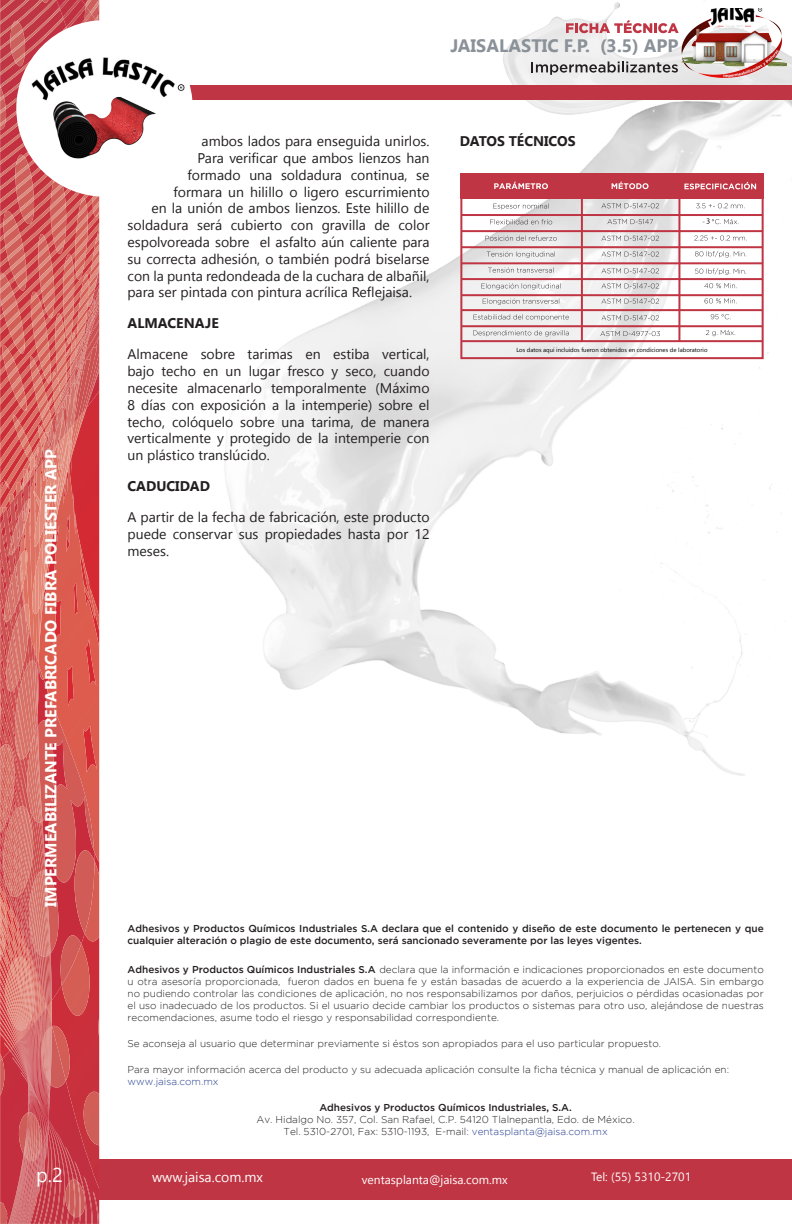
<style>
.page{position:relative;width:792px;height:1224px;background:#fff}
.page>*{position:absolute;margin:0;border:0;box-sizing:border-box;transform-origin:0 0}
.t1{font:20px "Gadugi";color:#fff}
.t2{font:700 18px "Gadugi";color:#8a9198}
.CUERPO{font:700 16px "Gadugi";color:#fff}
.SUBTITULOS{font:14px "Gadugi";color:#231f20}
.SUBTITULOS_-_BUENO{font:14px/16.8px "Gadugi";color:#231f20;text-align:justify}
.SUBTITULOS_-_BUENO-2{font:700 14px "Gadugi";color:#231f20}
.t3{font:14px "Gadugi";color:#fff}
.SUBTITULOS-2{font:700 14px "Gadugi";color:#231f20}
.t4{font:12px "Gadugi";color:#fff}
.SUBTITULOS_-_BUENO-3{font:300 10px/12px "Gotham";color:#231f20;text-align:justify}
.SUBTITULOS_-_BUENO-4{font:500 10px/12px "Gotham";color:#231f20}
.SUBTITULOS_-_BUENO-5{font:300 10px "Gotham";color:#253f8e}
.CUERPO-2{font:6px "Gadugi";color:#000}
.s1{font-weight:500}
.s2{color:#253f8e}
</style>
<div class="page">
<img style="left:224px;top:99px;width:516px;height:677px">
<svg style="left:0;top:0;width:100px;height:1224px;background:#d5615f"></svg>
<img style="left:501px;top:2px;width:291px;height:116px">
<div style="left:99px;top:1159px;width:693px;height:41px;background:#c03543"></div>
<div style="left:99px;top:85px;width:693px;height:14px;background:#c03543"></div>
<div style="left:16px;top:20px;width:177px;height:177px;background:#fff;border-radius:50%"></div>
<svg style="left:532px;top:61px;width:146px;height:14px;background:#b2b1b1"></svg>
<svg style="left:566px;top:20px;width:113px;height:13px"></svg>
<img style="left:679px;top:9px;width:107px;height:71px">
<img style="left:0;top:36px;width:233px;height:139px">
<div style="left:460px;top:174px;width:304px;height:25px;background:#c03543"></div>
<svg style="left:494px;top:181px;width:54px;height:8px"></svg>
<svg style="left:493px;top:203px;width:56px;height:7px"></svg>
<svg style="left:696px;top:203px;width:49px;height:5px"></svg>
<svg style="left:694px;top:235px;width:53px;height:6px"></svg>
<svg style="left:695px;top:251px;width:51px;height:6px"></svg>
<svg style="left:695px;top:268px;width:51px;height:7px"></svg>
<svg style="left:704px;top:283px;width:33px;height:5px"></svg>
<svg style="left:601px;top:283px;width:58px;height:5px"></svg>
<svg style="left:601px;top:299px;width:58px;height:5px"></svg>
<svg style="left:601px;top:315px;width:58px;height:5px"></svg>
<svg style="left:600px;top:331px;width:60px;height:5px"></svg>
<svg style="left:601px;top:236px;width:58px;height:5px"></svg>
<svg style="left:601px;top:203px;width:58px;height:5px"></svg>
<svg style="left:607px;top:219px;width:46px;height:5px"></svg>
<svg style="left:601px;top:252px;width:58px;height:5px"></svg>
<svg style="left:601px;top:268px;width:58px;height:5px"></svg>
<svg style="left:705px;top:298px;width:32px;height:5px"></svg>
<svg style="left:711px;top:314px;width:19px;height:5px"></svg>
<svg style="left:706px;top:330px;width:29px;height:6px"></svg>
<svg style="left:485px;top:236px;width:72px;height:5px"></svg>
<svg style="left:488px;top:267px;width:66px;height:6px"></svg>
<svg style="left:483px;top:298px;width:76px;height:7px"></svg>
<svg style="left:473px;top:330px;width:96px;height:6px"></svg>
<svg style="left:490px;top:219px;width:62px;height:5px"></svg>
<svg style="left:487px;top:251px;width:68px;height:7px"></svg>
<svg style="left:481px;top:283px;width:80px;height:7px"></svg>
<svg style="left:473px;top:314px;width:96px;height:7px"></svg>
<svg style="left:612px;top:181px;width:37px;height:8px"></svg>
<svg style="left:684px;top:182px;width:72px;height:7px"></svg>
<div style="left:460px;top:173px;width:304px;height:186px;border:2px solid #c03543"></div>
<hr style="left:461px;top:214px;width:302px;height:2px;background:#c03543">
<hr style="left:461px;top:246px;width:302px;height:2px;background:#c03543">
<hr style="left:461px;top:278px;width:302px;height:2px;background:#c03543">
<hr style="left:461px;top:309px;width:302px;height:2px;background:#c03543">
<hr style="left:461px;top:230px;width:302px;height:2px;background:#c03543">
<hr style="left:461px;top:262px;width:302px;height:2px;background:#c03543">
<hr style="left:461px;top:294px;width:302px;height:2px;background:#c03543">
<hr style="left:461px;top:325px;width:302px;height:2px;background:#c03543">
<hr style="left:581px;top:173px;width:2px;height:169px;background:#c03543">
<hr style="left:678px;top:173px;width:2px;height:169px;background:#c03543">
<svg style="left:703px;top:218px;width:35px;height:6px"></svg>
<hr style="left:461px;top:340px;width:301px;height:2px;background:#c03543">
<p class="CUERPO" style="left:41px;top:907px;width:459px;rotate:-90deg">IMPERMEABILIZANTE PREFABRICADO FIBRA POLIESTER APP</p>
<h2 class="t2" style="left:450px;top:35px;width:230px">JAISALASTIC F.P. (3.5) APP</h2>
<p class="SUBTITULOS" style="left:202px;top:133px;width:230px">ambos lados para enseguida unirlos.</p>
<p class="SUBTITULOS-2" style="left:460px;top:133px;width:117px">DATOS TÉCNICOS</p>
<p class="SUBTITULOS" style="left:198px;top:150px;width:234px">Para verificar que ambos lienzos han</p>
<p class="SUBTITULOS" style="left:188px;top:166px;width:243px">formado una soldadura continua, se</p>
<p class="SUBTITULOS" style="left:174px;top:183px;width:258px">formara un hilillo o ligero escurrimiento</p>
<p class="SUBTITULOS" style="left:152px;top:200px;width:280px">en la unión de ambos lienzos. Este hilillo de</p>
<p class="SUBTITULOS" style="left:128px;top:217px;width:304px">soldadura será cubierto con gravilla de color</p>
<p class="SUBTITULOS" style="left:128px;top:234px;width:304px">espolvoreada sobre el asfalto aún caliente para</p>
<p class="SUBTITULOS" style="left:128px;top:250px;width:304px">su correcta adhesión, o también podrá biselarse</p>
<p class="SUBTITULOS" style="left:128px;top:267px;width:304px">con la punta redondeada de la cuchara de albañil,</p>
<p class="SUBTITULOS" style="left:128px;top:284px;width:286px">para ser pintada con pintura acrílica Reflejaisa.</p>
<p class="SUBTITULOS_-_BUENO-2" style="left:128px;top:315px;width:93px">ALMACENAJE</p>
<p class="SUBTITULOS_-_BUENO" style="left:128px;top:346px;width:304px">Almacene sobre tarimas en estiba vertical, bajo techo en un lugar fresco y seco, cuando necesite almacenarlo temporalmente (Máximo 8 días con exposición a la intemperie) sobre el techo, colóquelo sobre una tarima, de manera verticalmente y protegido de la intemperie con un plástico translúcido.</p>
<p class="SUBTITULOS_-_BUENO-2" style="left:128px;top:478px;width:84px">CADUCIDAD</p>
<p class="SUBTITULOS_-_BUENO" style="left:128px;top:509px;width:304px">A partir de la fecha de fabricación, este producto puede conservar sus propiedades hasta por 12 meses.</p>
<p class="CUERPO-2" style="left:516px;top:346px;width:193px">Los datos aquí incluidos fueron obtenidos en condiciones de laboratorio</p>
<p class="SUBTITULOS_-_BUENO-4" style="left:128px;top:922px;width:638px">Adhesivos y Productos Químicos Industriales S.A declara que el contenido y diseño de este documento le pertenecen y que cualquier alteración o plagio de este documento, será sancionado severamente por las leyes vigentes.</p>
<p class="SUBTITULOS_-_BUENO-3" style="left:128px;top:963px;width:638px"><span class="s1">Adhesivos y Productos Químicos Industriales S.A</span> declara que la información e indicaciones proporcionados en este documento u otra asesoría proporcionada, fueron dados en buena fe y están basadas de acuerdo a la experiencia de JAISA. Sin embargo no pudiendo controlar las condiciones de aplicación, no nos responsabilizamos por daños, perjuicios o pérdidas ocasionadas por el uso inadecuado de los productos. Si el usuario decide cambiar los productos o sistemas para otro uso, alejándose de nuestras recomendaciones, asume todo el riesgo y responsabilidad correspondiente.</p>
<p class="SUBTITULOS_-_BUENO-3" style="left:128px;top:1037px;width:535px">Se aconseja al usuario que determinar previamente si éstos son apropiados para el uso particular propuesto.</p>
<p class="SUBTITULOS_-_BUENO-3" style="left:128px;top:1064px;width:603px">Para mayor información acerca del producto y su adecuada aplicación consulte la ficha técnica y manual de aplicación en:</p>
<p class="SUBTITULOS_-_BUENO-5" style="left:128px;top:1076px;width:92px">www.jaisa.com.mx</p>
<p class="SUBTITULOS_-_BUENO-4" style="left:319px;top:1102px;width:254px">Adhesivos y Productos Químicos Industriales, S.A.</p>
<p class="SUBTITULOS_-_BUENO-3" style="left:257px;top:1114px;width:380px">Av. Hidalgo No. 357, Col. San Rafael, C.P. 54120 Tlalnepantla, Edo. de México.</p>
<p class="SUBTITULOS_-_BUENO-3" style="left:284px;top:1126px;width:326px">Tel. 5310-2701, Fax: 5310-1193, E-mail<span class="s2">: ventasplanta@jaisa.com.mx</span></p>
<p class="t1" style="left:36px;top:1163px;width:28px">p.2</p>
<p class="t4" style="left:591px;top:1169px;width:102px">Tel: (55) 5310-2701</p>
<h3 class="t3" style="left:152px;top:1169px;width:112px">www.jaisa.com.mx</h3>
<p class="t4" style="left:362px;top:1173px;width:147px">ventasplanta@jaisa.com.mx</p>
</div>
